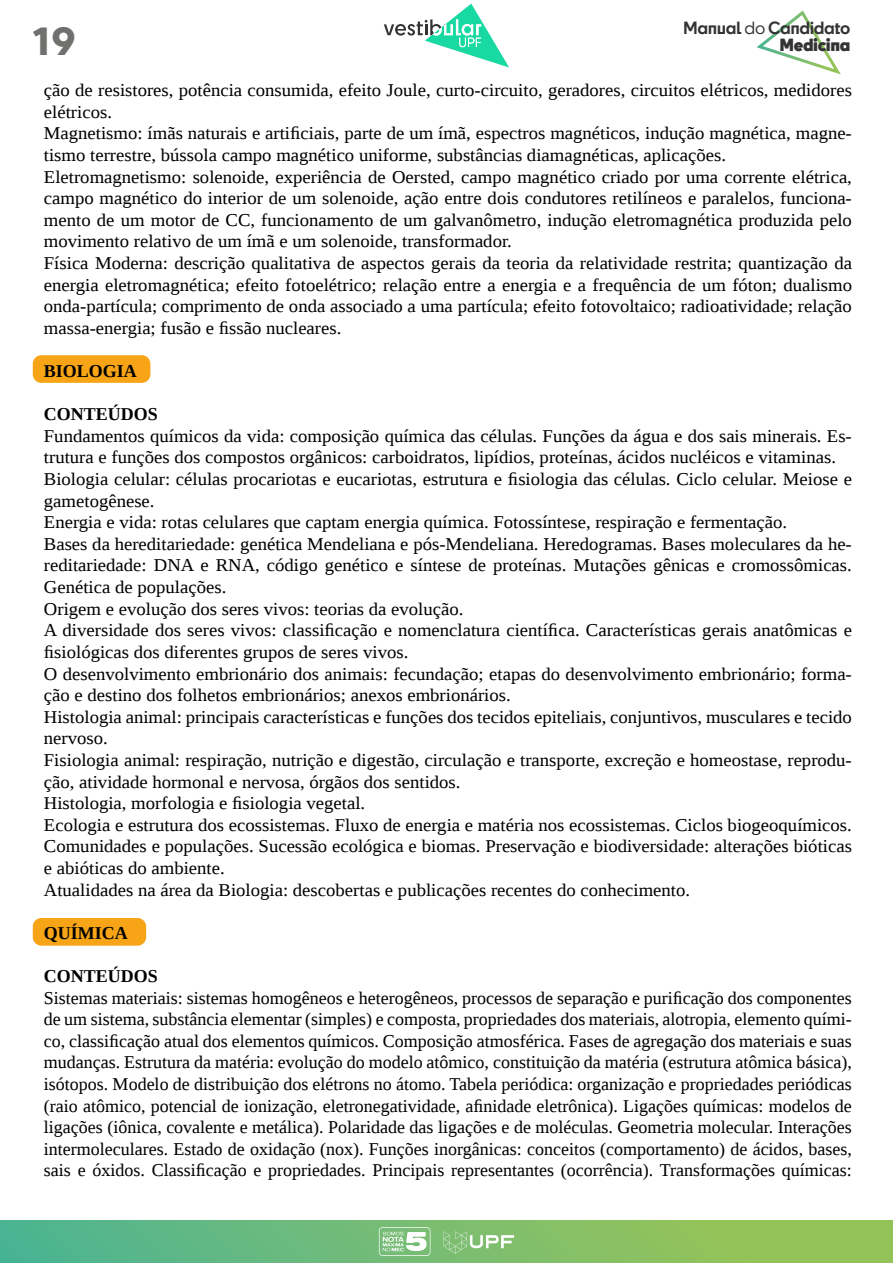
<style>
.page{position:relative;width:893px;height:1263px;background:#fff}
.page>*{position:absolute;margin:0;border:0;box-sizing:border-box;transform-origin:0 0}
.t1{font:700 39px "Bergen Text";color:#70706e;scale:1.05 1}
.t2{font:18px/21.6px "Liberation Serif";color:#000;scale:1.04 1}
.t3{font:18px/21.6px "Liberation Serif";color:#000;text-align:justify}
.t4{font:700 18px "Liberation Serif";color:#000}
.t5{font:700 16.5px "Cy";letter-spacing:-.03em;color:#333}
.t6{font:900 16.5px "Cy";letter-spacing:-.025em;color:#333}
.s1{font-weight:400}
</style>
<div class="page">
<svg style="left:756px;top:10px;width:85px;height:65px"></svg>
<div style="left:0;top:1220px;width:893px;height:43px;background:linear-gradient(to right,#4fb493,#a0c550)"></div>
<svg style="left:444px;top:1231px;width:70px;height:22px;background:#97ca8b"></svg>
<svg style="left:379px;top:1227px;width:51px;height:29px"></svg>
<svg style="left:384px;top:4px;width:125px;height:64px"></svg>
<div style="left:33px;top:355px;width:117px;height:28px;background:#f7a517;border-radius:9px"></div>
<div style="left:33px;top:918px;width:113px;height:28px;background:#f7a517;border-radius:9px"></div>
<p class="t5" style="left:683px;top:16px;width:169px">Manual <span class="s1">do</span> Candidato</p>
<h1 class="t1" style="left:33px;top:14px;width:43px">19</h1>
<p class="t6" style="left:779px;top:32px;width:73px">Medicina</p>
<p class="t2" style="left:44px;top:79px;width:779px">ção de resistores, potência consumida, efeito Joule, curto-circuito, geradores, circuitos elétricos, medidores elétricos.<br>Magnetismo: ímãs naturais e artificiais, parte de um ímã, espectros magnéticos, indução magnética, magne&shy;tismo terrestre, bússola campo magnético uniforme, substâncias diamagnéticas, aplicações.<br>Eletromagnetismo: solenoide, experiência de Oersted, campo magnético criado por uma corrente elétrica, campo magnético do interior de um solenoide, ação entre dois condutores retilíneos e paralelos, funciona&shy;mento de um motor de CC, funcionamento de um galvanômetro, indução eletromagnética produzida pelo movimento relativo de um ímã e um solenoide, transformador.<br>Física Moderna: descrição qualitativa de aspectos gerais da teoria da relatividade restrita; quantização da energia eletromagnética; efeito fotoelétrico; relação entre a energia e a frequência de um fóton; dualismo onda-partícula; comprimento de onda associado a uma partícula; efeito fotovoltaico; radioatividade; relação massa-energia; fusão e fissão nucleares.</p>
<p class="t4" style="left:44px;top:359px;width:95px">BIOLOGIA</p>
<p class="t4" style="left:44px;top:402px;width:116px">CONTEÚDOS</p>
<p class="t2" style="left:44px;top:425px;width:778px">Fundamentos químicos da vida: composição química das células. Funções da água e dos sais minerais. Es&shy;trutura e funções dos compostos orgânicos: carboidratos, lipídios, proteínas, ácidos nucléicos e vitaminas.<br>Biologia celular: células procariotas e eucariotas, estrutura e fisiologia das células. Ciclo celular. Meiose e gametogênese.<br>Energia e vida: rotas celulares que captam energia química. Fotossíntese, respiração e fermentação.<br>Bases da hereditariedade: genética Mendeliana e pós-Mendeliana. Heredogramas. Bases moleculares da he&shy;reditariedade: DNA e RNA, código genético e síntese de proteínas. Mutações gênicas e cromossômicas.<br>Genética de populações.<br>Origem e evolução dos seres vivos: teorias da evolução.<br>A diversidade dos seres vivos: classificação e nomenclatura científica. Características gerais anatômicas e fisiológicas dos diferentes grupos de seres vivos.<br>O desenvolvimento embrionário dos animais: fecundação; etapas do desenvolvimento embrionário; forma&shy;ção e destino dos folhetos embrionários; anexos embrionários.<br>Histologia animal: principais características e funções dos tecidos epiteliais, conjuntivos, musculares e tecido nervoso.<br>Fisiologia animal: respiração, nutrição e digestão, circulação e transporte, excreção e homeostase, reprodu&shy;ção, atividade hormonal e nervosa, órgãos dos sentidos.<br>Histologia, morfologia e fisiologia vegetal.<br>Ecologia e estrutura dos ecossistemas. Fluxo de energia e matéria nos ecossistemas. Ciclos biogeoquímicos.<br>Comunidades e populações. Sucessão ecológica e biomas. Preservação e biodiversidade: alterações bióticas e abióticas do ambiente.<br>Atualidades na área da Biologia: descobertas e publicações recentes do conhecimento.</p>
<p class="t4" style="left:44px;top:920px;width:85px">QUÍMICA</p>
<p class="t4" style="left:44px;top:964px;width:116px">CONTEÚDOS</p>
<p class="t3" style="left:44px;top:987px;width:809px">Sistemas materiais: sistemas homogêneos e heterogêneos, processos de separação e purificação dos componentes de um sistema, substância elementar (simples) e composta, propriedades dos materiais, alotropia, elemento quími&shy;co, classificação atual dos elementos químicos. Composição atmosférica. Fases de agregação dos materiais e suas mudanças. Estrutura da matéria: evolução do modelo atômico, constituição da matéria (estrutura atômica básica), isótopos. Modelo de distribuição dos elétrons no átomo. Tabela periódica: organização e propriedades periódicas (raio atômico, potencial de ionização, eletronegatividade, afinidade eletrônica). Ligações químicas: modelos de ligações (iônica, covalente e metálica). Polaridade das ligações e de moléculas. Geometria molecular. Interações intermoleculares. Estado de oxidação (nox). Funções inorgânicas: conceitos (comportamento) de ácidos, bases, sais e óxidos. Classificação e propriedades. Principais representantes (ocorrência). Transformações químicas:</p>
</div>
